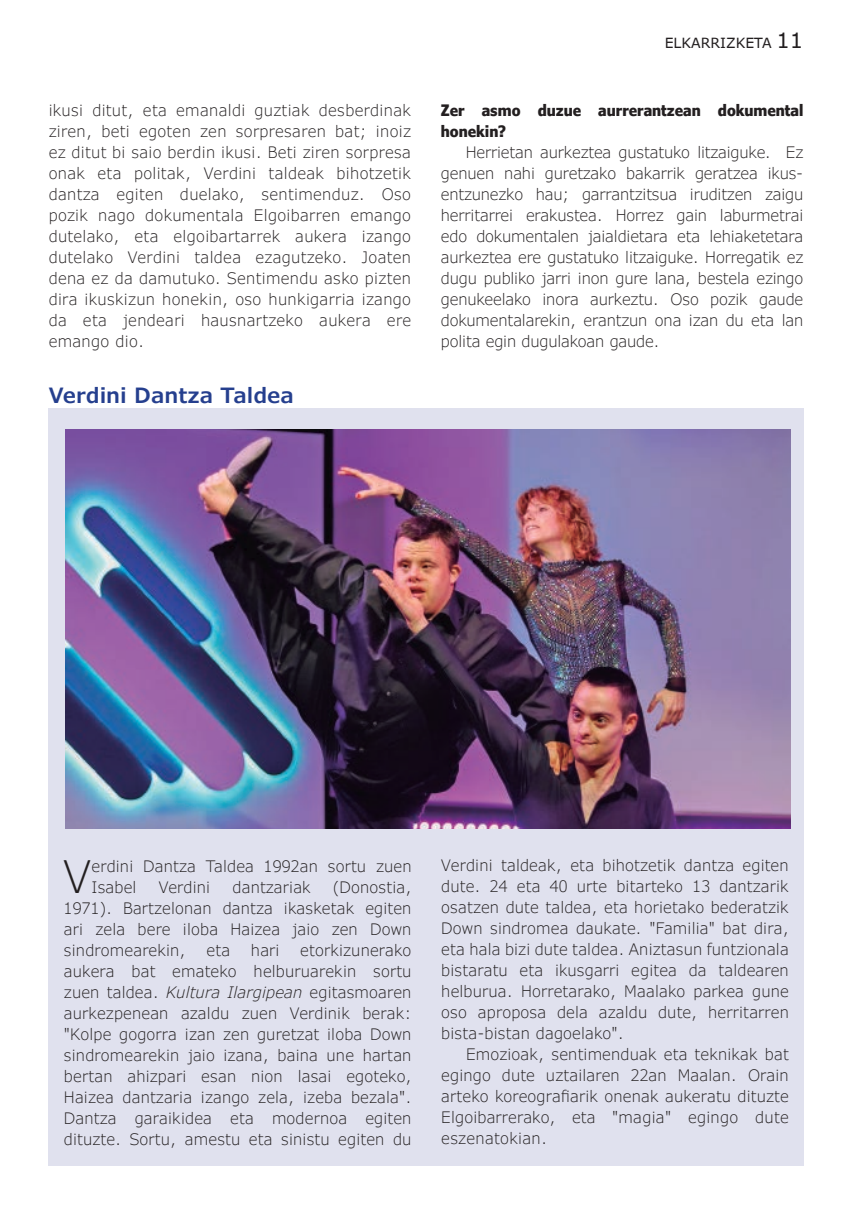
<style>
.page{position:relative;width:854px;height:1216px;background:#fff}
.page>*{position:absolute;margin:0;border:0;box-sizing:border-box;transform-origin:0 0}
.t1{font:300 44.62px "Verdana Pro";color:#231f20}
.t2{font:600 21px "Verdana Pro";color:#253f8e}
.t3{font:300 15.75px/21px "Verdana Pro";letter-spacing:.01em;color:#231f20;text-align:justify}
.t4{font:700 condensed 15.75px/21px "Verdana Pro";color:#231f20}
.t5{font:14px "Verdana Pro";color:#231f20}
.s1{font-size:21px}
.s2{font-style:italic}
</style>
<div class="page">
<div style="left:49px;top:408px;width:754px;height:757px;background:#e0e1ee"></div>
<img style="left:65px;top:429px;width:724px;height:399px">
<p class="t5" style="left:664px;top:34px;width:140px">ELKARRIZKETA <span class="s1">11</span></p>
<p class="t3" style="left:49px;top:100px;width:364px">ikusi ditut, eta emanaldi guztiak desberdinak ziren, beti egoten zen sorpresaren bat; inoiz ez ditut bi saio berdin ikusi. Beti ziren sorpresa onak eta politak, Verdini taldeak bihotzetik dantza egiten duelako, sentimenduz. Oso pozik nago dokumentala Elgoibarren emango dutelako, eta elgoibartarrek aukera izango dutelako Verdini taldea ezagutzeko. Joaten dena ez da damutuko. Sentimendu asko pizten dira ikuskizun honekin, oso hunkigarria izango da eta jendeari hausnartzeko aukera ere emango dio.</p>
<p class="t4" style="left:441px;top:100px;width:364px">Zer asmo duzue aurrerantzean dokumental honekin?</p>
<p class="t3" style="left:441px;top:142px;width:364px;text-indent:25px">Herrietan aurkeztea gustatuko litzaiguke. Ez genuen nahi guretzako bakarrik geratzea ikus&shy;entzunezko hau; garrantzitsua iruditzen zaigu herritarrei erakustea. Horrez gain laburmetrai edo dokumentalen jaialdietara eta lehiaketetara aurkeztea ere gustatuko litzaiguke. Horregatik ez dugu publiko jarri inon gure lana, bestela ezingo genukeelako inora aurkeztu. Oso pozik gaude dokumentalarekin, erantzun ona izan du eta lan polita egin dugulakoan gaude.</p>
<h2 class="t2" style="left:49px;top:381px;width:247px">Verdini Dantza Taldea</h2>
<h1 class="t1" style="left:64px;top:847px;width:29px">V</h1>
<p class="t3" style="left:91px;top:855px;width:321px">erdini Dantza Taldea 1992an sortu zuen<br>Isabel</p>
<p class="t3" style="left:64px;top:876px;width:349px;text-indent:269px">(Donostia, 1971). Bartzelonan dantza ikasketak egiten ari zela bere iloba Haizea jaio zen Down sindromearekin,</p>
<p class="t3" style="left:159px;top:876px;width:53px">Verdini</p>
<p class="t3" style="left:232px;top:876px;width:80px">dantzariak</p>
<p class="t3" style="left:64px;top:939px;width:349px;text-indent:236px">etorkizunerako aukera bat emateko helburuarekin sortu zuen taldea. <span class="s2">Kultura Ilargipean</span> egitasmoaren aurkezpenean azaldu zuen Verdinik berak: "Kolpe gogorra izan zen guretzat iloba Down sindromearekin jaio izana, baina une hartan bertan ahizpari esan nion lasai egoteko, Haizea dantzaria izango zela, izeba bezala".<br>Dantza garaikidea eta modernoa egiten dituzte. Sortu, amestu eta sinistu egiten du</p>
<p class="t3" style="left:206px;top:939px;width:25px">eta</p>
<p class="t3" style="left:251px;top:939px;width:30px">hari</p>
<p class="t3" style="left:441px;top:855px;width:349px">Verdini taldeak, eta bihotzetik dantza egiten dute. 24 eta 40 urte bitarteko 13 dantzarik osatzen dute taldea, eta horietako bederatzik Down sindromea daukate. "Familia" bat dira, eta hala bizi dute taldea. Aniztasun funtzionala bistaratu eta ikusgarri egitea da taldearen helburua. Horretarako, Maalako parkea gune oso aproposa dela azaldu dute, herritarren bista-bistan dagoelako".</p>
<p class="t3" style="left:441px;top:1044px;width:349px;text-indent:25px">Emozioak, sentimenduak eta teknikak bat egingo dute uztailaren 22an Maalan. Orain arteko koreografiarik onenak aukeratu dituzte Elgoibarrerako, eta "magia" egingo dute eszenatokian.</p>
</div>
